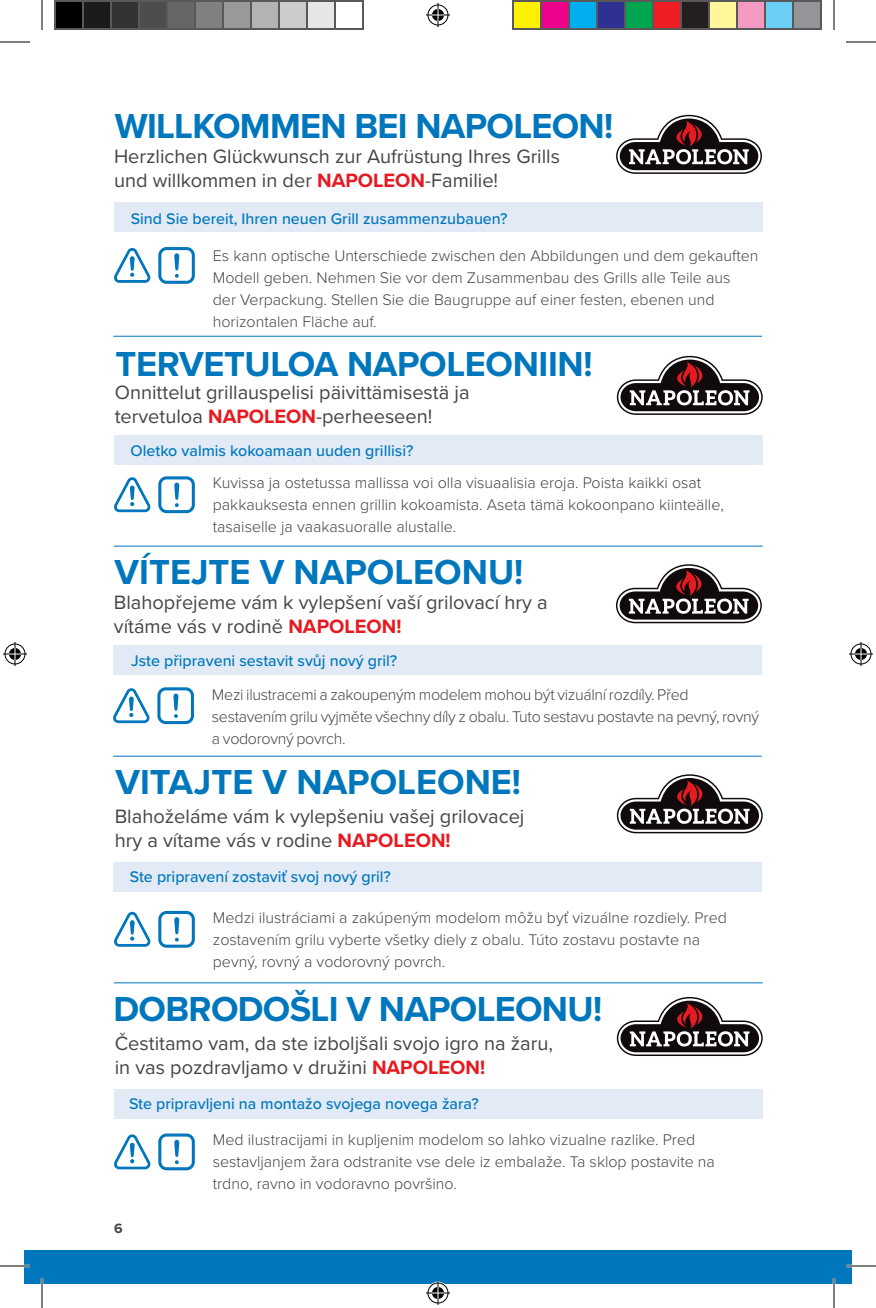
<style>
.page{position:relative;width:876px;height:1308px;background:#fff}
.page>*{position:absolute;margin:0;border:0;box-sizing:border-box;transform-origin:0 0}
.t1{font:700 36px "Proxima Nova";letter-spacing:-.01em;color:#0077bd}
.t2{font:20px/24px "Proxima Nova";color:#474446}
.t3{font:300 16px/22px "Proxima Nova";color:#474446}
.t4{font:500 16px "Proxima Nova";color:#0077bd}
.t5{font:300 16px/22px "Proxima Nova";letter-spacing:-.02em;color:#474446}
.t6{font:700 14px "Proxima Nova";color:#474446}
.s1{font-weight:700;color:#e51b21}
</style>
<div class="page">
<div style="left:24px;top:1250px;width:828px;height:34px;background:#0077bd"></div>
<div style="left:114px;top:202px;width:649px;height:30px;background:#e1eaf5"></div>
<svg style="left:616px;top:115px;width:146px;height:59px"></svg>
<hr style="left:113px;top:336px;width:649px;height:1px;background:#0077bd">
<svg style="left:158px;top:247px;width:37px;height:37px"></svg>
<svg style="left:114px;top:248px;width:36px;height:35px"></svg>
<hr style="left:114px;top:546px;width:649px;height:1px;background:#0077bd">
<div style="left:114px;top:435px;width:649px;height:30px;background:#e1eaf5"></div>
<svg style="left:617px;top:356px;width:146px;height:59px"></svg>
<svg style="left:158px;top:476px;width:37px;height:37px"></svg>
<svg style="left:114px;top:477px;width:36px;height:35px"></svg>
<hr style="left:113px;top:756px;width:649px;height:1px;background:#0077bd">
<div style="left:113px;top:645px;width:649px;height:30px;background:#e1eaf5"></div>
<svg style="left:616px;top:564px;width:146px;height:59px"></svg>
<svg style="left:157px;top:687px;width:37px;height:37px"></svg>
<svg style="left:113px;top:688px;width:37px;height:35px"></svg>
<hr style="left:114px;top:983px;width:649px;height:1px;background:#0077bd">
<div style="left:114px;top:862px;width:648px;height:30px;background:#e1eaf5"></div>
<svg style="left:617px;top:774px;width:146px;height:59px"></svg>
<svg style="left:158px;top:911px;width:37px;height:37px"></svg>
<svg style="left:114px;top:912px;width:36px;height:35px"></svg>
<div style="left:114px;top:1089px;width:649px;height:30px;background:#e1eaf5"></div>
<svg style="left:617px;top:997px;width:146px;height:59px"></svg>
<svg style="left:158px;top:1134px;width:37px;height:36px"></svg>
<svg style="left:114px;top:1134px;width:36px;height:35px"></svg>
<hr style="left:0;top:1265px;width:30px;height:2px;background:#fff">
<hr style="left:846px;top:1265px;width:30px;height:2px;background:#fff">
<hr style="left:41px;top:1278px;width:2px;height:30px;background:#fff">
<hr style="left:833px;top:1278px;width:2px;height:30px;background:#fff">
<hr style="left:0;top:42px;width:30px;height:1px;background:#000">
<hr style="left:846px;top:42px;width:30px;height:1px;background:#000">
<hr style="left:0;top:1266px;width:30px;height:1px;background:#000">
<hr style="left:846px;top:1266px;width:30px;height:1px;background:#000">
<hr style="left:42px;top:0;width:1px;height:30px;background:#000">
<hr style="left:42px;top:1278px;width:1px;height:30px;background:#000">
<hr style="left:834px;top:0;width:1px;height:30px;background:#000">
<hr style="left:834px;top:1278px;width:1px;height:30px;background:#000">
<svg style="left:426px;top:3px;width:24px;height:24px"></svg>
<svg style="left:426px;top:1281px;width:24px;height:24px"></svg>
<svg style="left:3px;top:642px;width:24px;height:24px"></svg>
<svg style="left:849px;top:642px;width:24px;height:24px"></svg>
<div style="left:55px;top:1px;width:28px;height:28px;background:#000"></div>
<div style="left:54px;top:0;width:30px;height:30px;border:2px solid #595959"></div>
<div style="left:83px;top:1px;width:28px;height:28px;background:#1a1a1a"></div>
<div style="left:82px;top:0;width:30px;height:30px;border:2px solid #595959"></div>
<div style="left:111px;top:1px;width:28px;height:28px;background:#333"></div>
<div style="left:110px;top:0;width:30px;height:30px;border:2px solid #595959"></div>
<div style="left:139px;top:1px;width:28px;height:28px;background:#4d4d4d"></div>
<div style="left:138px;top:0;width:30px;height:30px;border:2px solid #595959"></div>
<div style="left:167px;top:1px;width:28px;height:28px;background:#666"></div>
<div style="left:166px;top:0;width:30px;height:30px;border:2px solid #595959"></div>
<div style="left:195px;top:1px;width:28px;height:28px;background:#808080"></div>
<div style="left:194px;top:0;width:30px;height:30px;border:2px solid #595959"></div>
<div style="left:223px;top:1px;width:28px;height:28px;background:#999"></div>
<div style="left:222px;top:0;width:30px;height:30px;border:2px solid #595959"></div>
<div style="left:251px;top:1px;width:28px;height:28px;background:#b3b3b3"></div>
<div style="left:250px;top:0;width:30px;height:30px;border:2px solid #595959"></div>
<div style="left:279px;top:1px;width:28px;height:28px;background:#ccc"></div>
<div style="left:278px;top:0;width:30px;height:30px;border:2px solid #595959"></div>
<div style="left:307px;top:1px;width:28px;height:28px;background:#e6e6e6"></div>
<div style="left:306px;top:0;width:30px;height:30px;border:2px solid #595959"></div>
<div style="left:334px;top:0;width:30px;height:30px;border:2px solid #595959"></div>
<div style="left:513px;top:1px;width:28px;height:28px;background:#fff101"></div>
<div style="left:512px;top:0;width:30px;height:30px;border:2px solid #595959"></div>
<div style="left:541px;top:1px;width:28px;height:28px;background:#ed028c"></div>
<div style="left:540px;top:0;width:30px;height:30px;border:2px solid #595959"></div>
<div style="left:569px;top:1px;width:28px;height:28px;background:#00aeef"></div>
<div style="left:568px;top:0;width:30px;height:30px;border:2px solid #595959"></div>
<div style="left:597px;top:1px;width:28px;height:28px;background:#2e3092"></div>
<div style="left:596px;top:0;width:30px;height:30px;border:2px solid #595959"></div>
<div style="left:625px;top:1px;width:28px;height:28px;background:#00a54f"></div>
<div style="left:624px;top:0;width:30px;height:30px;border:2px solid #595959"></div>
<div style="left:653px;top:1px;width:28px;height:28px;background:#ee1d23"></div>
<div style="left:652px;top:0;width:30px;height:30px;border:2px solid #595959"></div>
<div style="left:681px;top:1px;width:28px;height:28px;background:#231f20"></div>
<div style="left:680px;top:0;width:30px;height:30px;border:2px solid #595959"></div>
<div style="left:709px;top:1px;width:28px;height:28px;background:#fff79a"></div>
<div style="left:708px;top:0;width:30px;height:30px;border:2px solid #595959"></div>
<div style="left:737px;top:1px;width:28px;height:28px;background:#f499c2"></div>
<div style="left:736px;top:0;width:30px;height:30px;border:2px solid #595959"></div>
<div style="left:765px;top:1px;width:28px;height:28px;background:#6bcff6"></div>
<div style="left:764px;top:0;width:30px;height:30px;border:2px solid #595959"></div>
<div style="left:793px;top:1px;width:28px;height:28px;background:#939598"></div>
<div style="left:792px;top:0;width:30px;height:30px;border:2px solid #595959"></div>
<h1 class="t1" style="left:115px;top:99px;width:500px">WILLKOMMEN BEI NAPOLEON!</h1>
<p class="t2" style="left:114px;top:144px;width:448px">Herzlichen Glückwunsch zur Aufrüstung Ihres Grills und willkommen in der <span class="s1">NAPOLEON</span>-Familie!</p>
<p class="t4" style="left:131px;top:207px;width:378px">Sind Sie bereit, Ihren neuen Grill zusammenzubauen?</p>
<p class="t3" style="left:213px;top:243px;width:547px">Es kann optische Unterschiede zwischen den Abbildungen und dem gekauften Modell geben. Nehmen Sie vor dem Zusammenbau des Grills alle Teile aus<br>der Verpackung. Stellen Sie die Baugruppe auf einer festen, ebenen und horizontalen Fläche auf.</p>
<h1 class="t1" style="left:115px;top:337px;width:479px">TERVETULOA NAPOLEONIIN!</h1>
<p class="t2" style="left:115px;top:379px;width:356px">Onnittelut grillauspelisi päivittämisestä ja tervetuloa <span class="s1">NAPOLEON</span>-perheeseen!</p>
<p class="t4" style="left:131px;top:438px;width:284px">Oletko valmis kokoamaan uuden grillisi?</p>
<p class="t3" style="left:213px;top:471px;width:512px">Kuvissa ja ostetussa mallissa voi olla visuaalisia eroja. Poista kaikki osat pakkauksesta ennen grillin kokoamista. Aseta tämä kokoonpano kiinteälle, tasaiselle ja vaakasuoralle alustalle.</p>
<h1 class="t1" style="left:115px;top:545px;width:410px">VÍTEJTE V NAPOLEONU!</h1>
<p class="t2" style="left:114px;top:590px;width:435px">Blahopřejeme vám k vylepšení vaší grilovací hry a vítáme vás v rodině <span class="s1">NAPOLEON!</span></p>
<p class="t4" style="left:131px;top:649px;width:268px">Jste připraveni sestavit svůj nový gril?</p>
<p class="t5" style="left:212px;top:683px;width:549px">Mezi ilustracemi a zakoupeným modelem mohou být vizuální rozdíly. Před sestavením grilu vyjměte všechny díly z obalu. Tuto sestavu postavte na pevný, rovný a vodorovný povrch.</p>
<h1 class="t1" style="left:115px;top:755px;width:407px">VITAJTE V NAPOLEONE!</h1>
<p class="t2" style="left:115px;top:804px;width:411px">Blahoželáme vám k vylepšeniu vašej grilovacej hry a vítame vás v rodine <span class="s1">NAPOLEON!</span></p>
<p class="t4" style="left:130px;top:865px;width:263px">Ste pripravení zostaviť svoj nový gril?</p>
<p class="t3" style="left:213px;top:905px;width:516px">Medzi ilustráciami a zakúpeným modelom môžu byť vizuálne rozdiely. Pred zostavením grilu vyberte všetky diely z obalu. Túto zostavu postavte na pevný, rovný a vodorovný povrch.</p>
<h1 class="t1" style="left:113px;top:982px;width:490px">DOBRODOŠLI V NAPOLEONU!</h1>
<p class="t2" style="left:115px;top:1030px;width:440px">Čestitamo vam, da ste izboljšali svojo igro na žaru, in vas pozdravljamo v družini <span class="s1">NAPOLEON!</span></p>
<p class="t4" style="left:129px;top:1091px;width:351px">Ste pripravljeni na montažo svojega novega žara?</p>
<p class="t6" style="left:114px;top:1218px;width:10px">6</p>
<p class="t3" style="left:213px;top:1128px;width:504px">Med ilustracijami in kupljenim modelom so lahko vizualne razlike. Pred sestavljanjem žara odstranite vse dele iz embalaže. Ta sklop postavite na trdno, ravno in vodoravno površino.</p>
</div>
